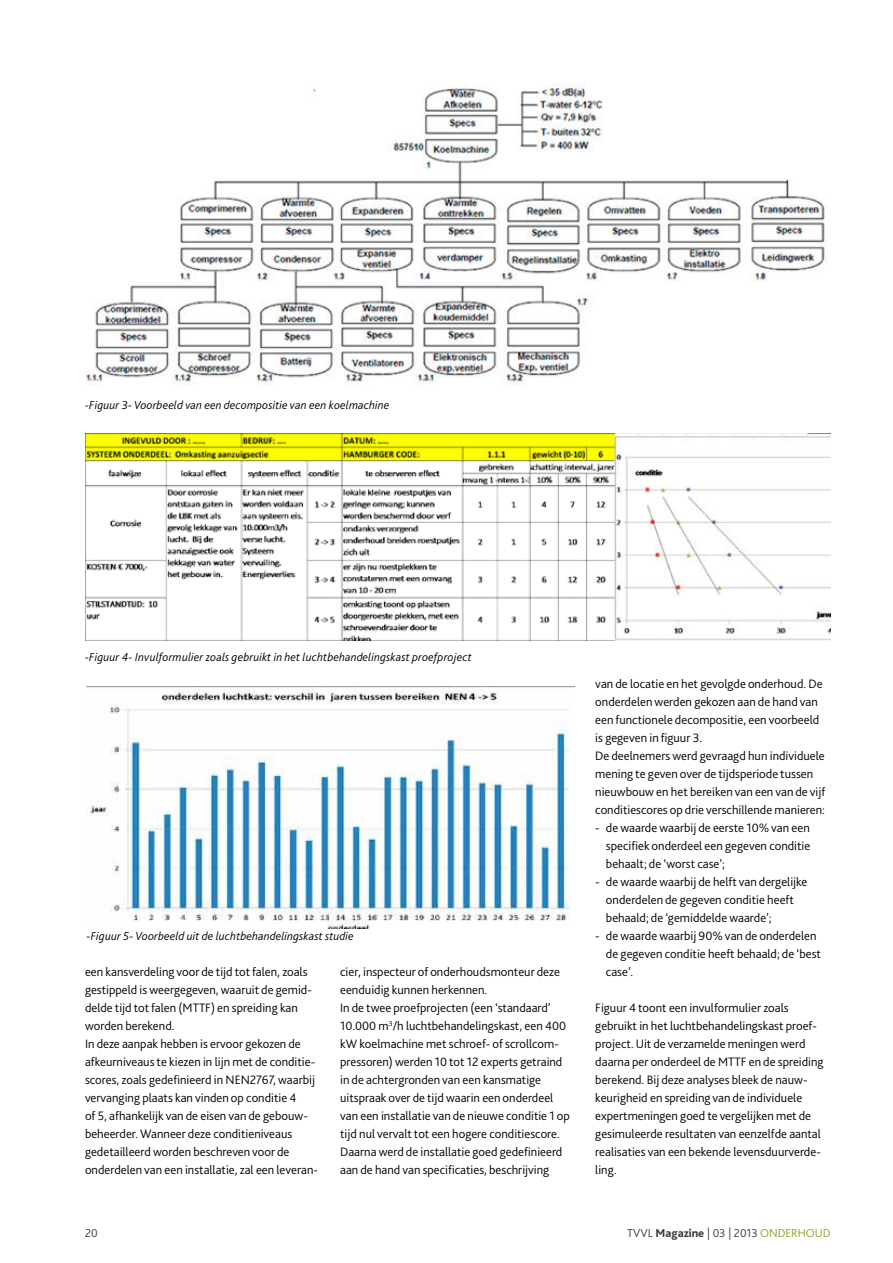
<style>
.page{position:relative;width:893px;height:1263px;background:#fff}
.page>*{position:absolute;margin:0;border:0;box-sizing:border-box;transform-origin:0 0}
.t1{font:300 12.75px/18px "Bliss 2";color:#000}
.t2{font:italic 300 12px "Bliss 2";letter-spacing:.01em;color:#000}
.t3{font:300 12px "Bliss 2";color:#3c3c3b}
.s1{font-weight:800}
.s2{color:#919b26}
</style>
<div class="page">
<img style="left:85px;top:83px;width:742px;height:303px">
<img style="left:85px;top:434px;width:745px;height:207px">
<img style="left:87px;top:686px;width:487px;height:243px">
<p class="t2" style="left:85px;top:401px;width:306px">-Figuur 3- Voorbeeld van een decompositie van een koelmachine</p>
<p class="t2" style="left:85px;top:653px;width:388px">-Figuur 4- Invulformulier zoals gebruikt in het luchtbehandelingskast proefproject</p>
<p class="t2" style="left:87px;top:932px;width:269px">-Figuur 5- Voorbeeld uit de luchtbehandelingskast studie</p>
<p class="t1" style="left:340px;top:963px;width:231px">cier, inspecteur of onderhoudsmonteur deze eenduidig kunnen herkennen.<br>In de twee proefprojecten (een ‘standaard’ 10.000 m<sup>3</sup>/h luchtbehandelingskast, een 400 kW koelmachine met schroef- of scrollcom&shy;pressoren) werden 10 tot 12 experts getraind in de achtergronden van een kansmatige uitspraak over de tijd waarin een onderdeel van een installatie van de nieuwe conditie 1 op tijd nul vervalt tot een hogere conditiescore.<br>Daarna werd de installatie goed gedefinieerd aan de hand van specificaties, beschrijving</p>
<p class="t1" style="left:85px;top:963px;width:234px">een kansverdeling voor de tijd tot falen, zoals gestippeld is weergegeven, waaruit de gemid&shy;delde tijd tot falen (MTTF) en spreiding kan worden berekend.<br>In deze aanpak hebben is ervoor gekozen de afkeurniveaus te kiezen in lijn met de conditie&shy;scores, zoals gedefinieerd in NEN2767, waarbij vervanging plaats kan vinden op conditie 4<br>of 5, afhankelijk van de eisen van de gebouw&shy;beheerder. Wanneer deze conditieniveaus gedetailleerd worden beschreven voor de onderdelen van een installatie, zal een leveran-</p>
<p class="t1" style="left:595px;top:676px;width:231px">van de locatie en het gevolgde onderhoud. De onderdelen werden gekozen aan de hand van een functionele decompositie, een voorbeeld is gegeven in figuur 3.<br>De deelnemers werd gevraagd hun individuele mening te geven over de tijdsperiode tussen nieuwbouw en het bereiken van een van de vijf conditiescores op drie verschillende manieren:</p>
<p class="t1" style="left:606px;top:820px;width:206px;text-align:justify;text-indent:-11px">- de waarde waarbij de eerste 10% van een specifiek onderdeel een gegeven conditie behaalt; de ‘worst case’;</p>
<p class="t1" style="left:606px;top:874px;width:203px;text-indent:-11px">- de waarde waarbij de helft van dergelijke onderdelen de gegeven conditie heeft behaald; de ‘gemiddelde waarde’;</p>
<p class="t1" style="left:606px;top:928px;width:216px;text-indent:-11px">- de waarde waarbij 90% van de onderdelen de gegeven conditie heeft behaald; de ‘best case’.</p>
<p class="t1" style="left:595px;top:1000px;width:230px">Figuur 4 toont een invulformulier zoals gebruikt in het luchtbehandelingskast proef&shy;project. Uit de verzamelde meningen werd daarna per onderdeel de MTTF en de spreiding berekend. Bij deze analyses bleek de nauw&shy;keurigheid en spreiding van de individuele expertmeningen goed te vergelijken met de gesimuleerde resultaten van eenzelfde aantal realisaties van een bekende levensduurverde&shy;ling.</p>
<p class="t3" style="left:85px;top:1228px;width:14px">20</p>
<p class="t3" style="left:627px;top:1228px;width:205px">TVVL <span class="s1">Magazine</span> | 03 | 2013 <span class="s2">ONDERHOUD</span></p>
</div>
